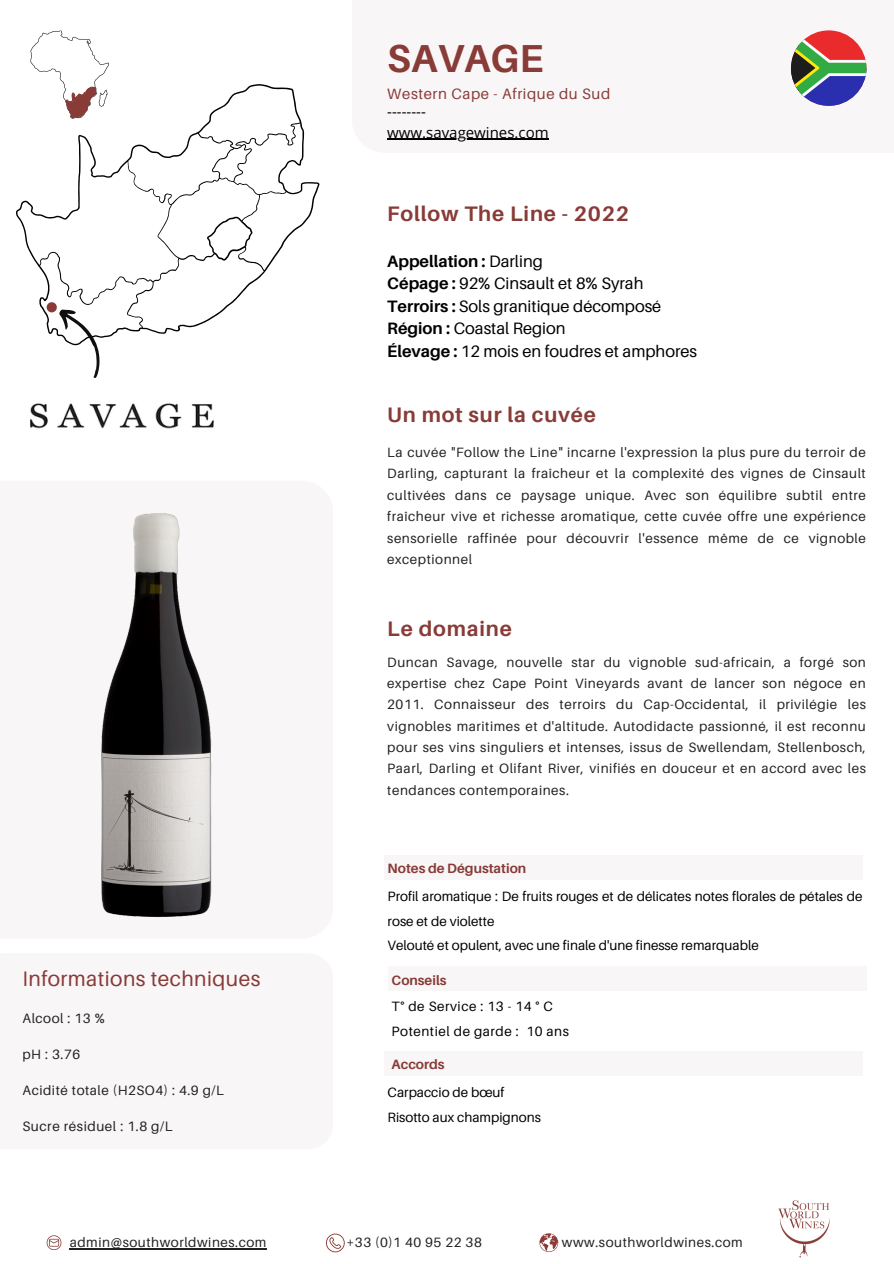
<style>
.page{position:relative;width:894px;height:1264px;background:#fff}
.page>*{position:absolute;margin:0;border:0;box-sizing:border-box;transform-origin:0 0}
.t1{font:700 39px "Aileron";color:#883b37}
.t2{font:700 21px "Aileron";letter-spacing:.04em;color:#883b37}
.t3{font:21px "Aileron";letter-spacing:.02em;color:#883b37}
.t4{font:16.5px/22.5px "Aileron";color:#000}
.t5{font:15px "Open Sans";color:#000}
.t6{font:15px "Aileron";letter-spacing:.04em;color:#883b37}
.t7{font:13.65px "Aileron";letter-spacing:.04em;color:#222}
.t8{font:13.5px/21.3px "Aileron";letter-spacing:.04em;color:#222;text-align:justify}
.t9{font:13.5px/24.8px "Aileron";color:#000}
.t10{font:13.5px "Aileron";letter-spacing:.04em;color:#000}
.t11{font:700 13.5px "Aileron";color:#883b37}
.s1{font-weight:700}
</style>
<div class="page">
<svg style="left:16px;top:84px;width:303px;height:252px"></svg>
<div style="left:47px;top:302px;width:10px;height:10px;background:#883b37;border-radius:50%"></div>
<div style="left:352px;top:0;width:541px;height:153px;background:#f9f6f7"></div>
<div style="left:383px;top:855px;width:479px;height:25px;background:#f8f6f7"></div>
<div style="left:383px;top:1051px;width:479px;height:25px;background:#f8f6f7"></div>
<div style="left:387px;top:965px;width:479px;height:25px;background:#f8f6f7"></div>
<svg style="left:539px;top:1233px;width:19px;height:18px"></svg>
<hr style="left:70px;top:1248px;width:197px;height:1px;background:#222">
<svg style="left:326px;top:1233px;width:18px;height:19px"></svg>
<img style="left:778px;top:1200px;width:52px;height:58px">
<svg style="left:47px;top:1235px;width:14px;height:14px"></svg>
<hr style="left:387px;top:139px;width:161px;height:1px;background:#000">
<div style="left:790px;top:30px;width:76px;height:76px;background:#e92b2b;border-radius:50%"></div>
<svg style="left:790px;top:40px;width:76px;height:66px"></svg>
<svg style="left:30px;top:30px;width:79px;height:89px"></svg>
<img style="left:30px;top:403px;width:184px;height:26px">
<svg style="left:54px;top:303px;width:58px;height:75px"></svg>
<img style="left:101px;top:513px;width:111px;height:405px">
<p class="t1" style="left:387px;top:34px;width:157px">SAVAGE</p>
<h5 class="t6" style="left:387px;top:84px;width:224px">Western Cape - Afrique du Sud</h5>
<h1 class="t5" style="left:387px;top:101px;width:40px">--------</h1>
<h4 class="t5" style="left:387px;top:122px;width:163px">www.savagewines.com</h4>
<p class="t2" style="left:387px;top:201px;width:243px">Follow The Line - 2022</p>
<p class="t4" style="left:387px;top:249px;width:311px"><span class="s1">Appellation :</span> Darling<br><span class="s1">Cépage :</span> 92% Cinsault et 8% Syrah<br><span class="s1">Terroirs :</span> Sols granitique décomposé<br><span class="s1">Région :</span> Coastal Region<br><span class="s1">Élevage :</span> 12 mois en foudres et amphores</p>
<h5 class="t2" style="left:387px;top:402px;width:210px">Un mot sur la cuvée</h5>
<p class="t8" style="left:387px;top:441px;width:480px">La cuvée "Follow the Line" incarne l'expression la plus pure du terroir de Darling, capturant la fraîcheur et la complexité des vignes de Cinsault cultivées dans ce paysage unique. Avec son équilibre subtil entre fraîcheur vive et richesse aromatique, cette cuvée offre une expérience sensorielle raffinée pour découvrir l'essence même de ce vignoble exceptionnel</p>
<h5 class="t2" style="left:387px;top:615px;width:126px">Le domaine</h5>
<p class="t8" style="left:387px;top:651px;width:480px">Duncan Savage, nouvelle star du vignoble sud-africain, a forgé son expertise chez Cape Point Vineyards avant de lancer son négoce en 2011. Connaisseur des terroirs du Cap-Occidental, il privilégie les vignobles maritimes et d'altitude. Autodidacte passionné, il est reconnu pour ses vins singuliers et intenses, issus de Swellendam, Stellenbosch, Paarl, Darling et Olifant River, vinifiés en douceur et en accord avec les tendances contemporaines.</p>
<p class="t3" style="left:22px;top:966px;width:239px">Informations techniques</p>
<h4 class="t8" style="left:22px;top:1007px;width:84px">Alcool : 13 %</h4>
<h2 class="t8" style="left:22px;top:1043px;width:59px">pH : 3.76</h2>
<p class="t8" style="left:22px;top:1079px;width:203px">Acidité totale (H2SO4) : 4.9 g/L</p>
<h2 class="t7" style="left:22px;top:1118px;width:152px">Sucre résiduel : 1.8 g/L</h2>
<p class="t11" style="left:387px;top:859px;width:140px">Notes de Dégustation</p>
<p class="t9" style="left:387px;top:883px;width:476px">Profil aromatique : De fruits rouges et de délicates notes florales de pétales de rose et de violette</p>
<p class="t9" style="left:387px;top:933px;width:372px">Velouté et opulent, avec une finale d'une finesse remarquable</p>
<p class="t11" style="left:391px;top:971px;width:56px">Conseils</p>
<p class="t10" style="left:391px;top:998px;width:163px">T° de Service : 13 - 14 ° C</p>
<p class="t10" style="left:391px;top:1023px;width:179px">Potentiel de garde : 10 ans</p>
<p class="t11" style="left:391px;top:1056px;width:55px">Accords</p>
<p class="t9" style="left:387px;top:1079px;width:118px">Carpaccio de bœuf</p>
<h3 class="t9" style="left:387px;top:1104px;width:155px">Risotto aux champignons</h3>
<p class="t8" style="left:70px;top:1231px;width:198px">admin@southworldwines.com</p>
<p class="t8" style="left:346px;top:1231px;width:137px">+33 (0)1 40 95 22 38</p>
<p class="t8" style="left:562px;top:1231px;width:182px">www.southworldwines.com</p>
</div>
